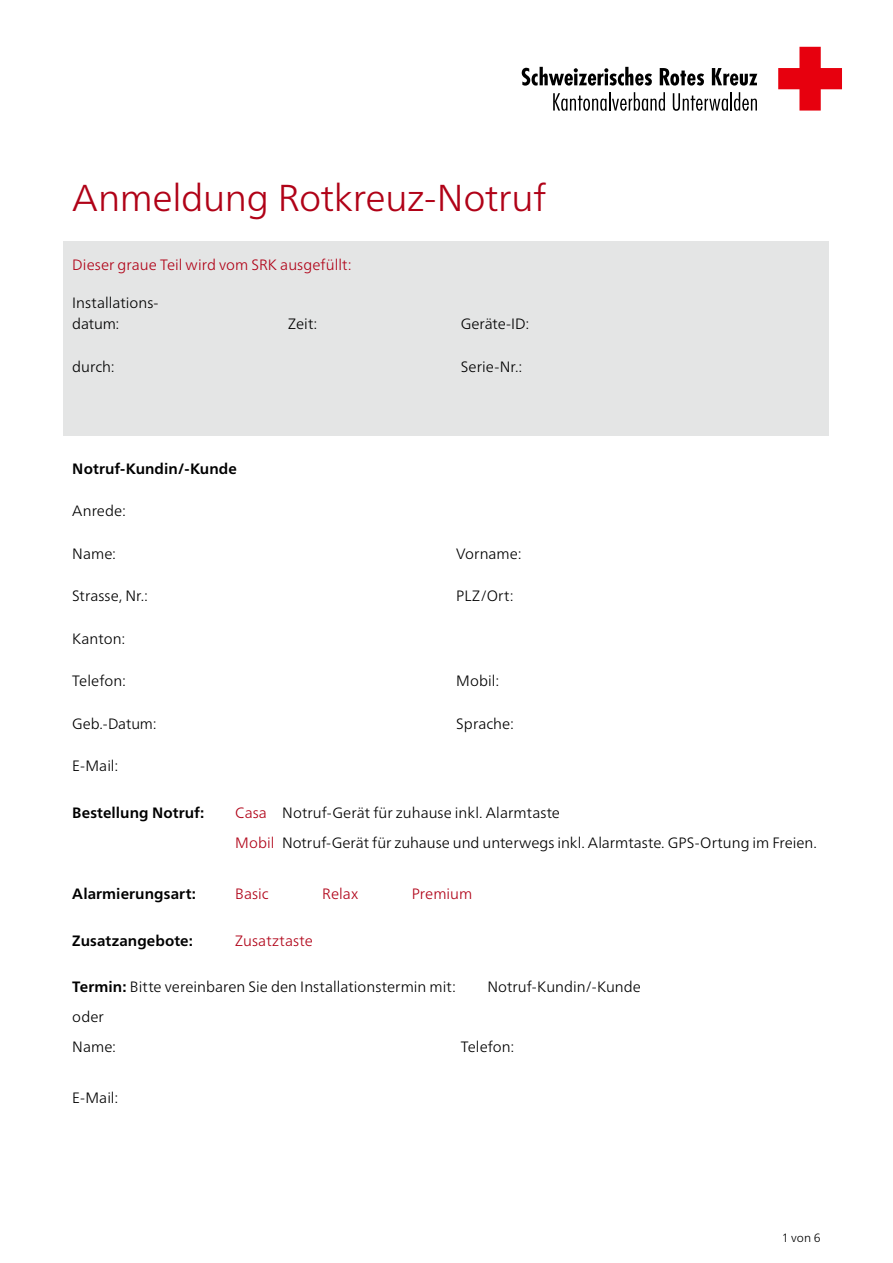
<style>
.page{position:relative;width:893px;height:1263px;background:#fff}
.page>*{position:absolute;margin:0;border:0;box-sizing:border-box;transform-origin:0 0}
.t1{font:300 37.5px "Frutiger Neue LTW1 G";letter-spacing:-.01em;color:#b00217}
.GT_10pt_ohne_Ausrichtung{font:300 15px "Frutiger Neue LTW1 G";color:#000}
.GT_10pt_ohne_Ausrichtung-2{font:700 15px "Frutiger Neue LTW1 G";letter-spacing:.005em;color:#000}
.GT_10pt_ohne_Ausrichtung-3{font:300 15px "Frutiger Neue LTW1 G";letter-spacing:.005em;color:#b00217}
.t2{font:300 12px "Frutiger Neue LTW1 G";color:#000}
.s1{color:#b00217}
.s2{font-weight:700}
</style>
<div class="page">
<div style="left:64px;top:241px;width:765px;height:195px;background:#e4e5e5"></div>
<svg style="left:778px;top:47px;width:64px;height:64px"></svg>
<svg style="left:522px;top:67px;width:130px;height:19px"></svg>
<svg style="left:660px;top:68px;width:44px;height:18px"></svg>
<svg style="left:712px;top:68px;width:45px;height:18px"></svg>
<svg style="left:553px;top:92px;width:112px;height:19px"></svg>
<svg style="left:673px;top:92px;width:84px;height:19px"></svg>
<p class="t1" style="left:72px;top:175px;width:475px">Anmeldung Rotkreuz-Notruf</p>
<p class="GT_10pt_ohne_Ausrichtung-3" style="left:72px;top:255px;width:281px">Dieser graue Teil wird vom SRK ausgefüllt:</p>
<p class="GT_10pt_ohne_Ausrichtung" style="left:72px;top:293px;width:88px">Installations-</p>
<p class="GT_10pt_ohne_Ausrichtung" style="left:72px;top:315px;width:49px">datum:</p>
<p class="GT_10pt_ohne_Ausrichtung" style="left:288px;top:315px;width:31px">Zeit:</p>
<p class="GT_10pt_ohne_Ausrichtung" style="left:461px;top:315px;width:70px">Geräte-ID:</p>
<p class="GT_10pt_ohne_Ausrichtung" style="left:72px;top:357px;width:44px">durch:</p>
<p class="GT_10pt_ohne_Ausrichtung" style="left:461px;top:357px;width:63px">Serie-Nr.:</p>
<p class="GT_10pt_ohne_Ausrichtung-2" style="left:72px;top:459px;width:166px">Notruf-Kundin/-Kunde</p>
<p class="GT_10pt_ohne_Ausrichtung" style="left:72px;top:502px;width:55px">Anrede:</p>
<p class="GT_10pt_ohne_Ausrichtung" style="left:72px;top:544px;width:45px">Name:</p>
<p class="GT_10pt_ohne_Ausrichtung" style="left:456px;top:544px;width:67px">Vorname:</p>
<p class="GT_10pt_ohne_Ausrichtung" style="left:72px;top:587px;width:77px">Strasse, Nr.:</p>
<p class="GT_10pt_ohne_Ausrichtung" style="left:456px;top:587px;width:59px">PLZ/Ort:</p>
<p class="GT_10pt_ohne_Ausrichtung" style="left:72px;top:629px;width:54px">Kanton:</p>
<p class="GT_10pt_ohne_Ausrichtung" style="left:72px;top:672px;width:55px">Telefon:</p>
<p class="GT_10pt_ohne_Ausrichtung" style="left:456px;top:672px;width:44px">Mobil:</p>
<p class="GT_10pt_ohne_Ausrichtung" style="left:72px;top:714px;width:86px">Geb.-Datum:</p>
<p class="GT_10pt_ohne_Ausrichtung" style="left:456px;top:714px;width:59px">Sprache:</p>
<p class="GT_10pt_ohne_Ausrichtung" style="left:72px;top:757px;width:48px">E-Mail:</p>
<p class="GT_10pt_ohne_Ausrichtung-2" style="left:72px;top:804px;width:134px">Bestellung Notruf:</p>
<p class="GT_10pt_ohne_Ausrichtung" style="left:235px;top:804px;width:326px"><span class="s1">Casa</span> Notruf-Gerät für zuhause inkl. Alarmtaste</p>
<p class="GT_10pt_ohne_Ausrichtung" style="left:235px;top:833px;width:583px"><span class="s1">Mobil</span> Notruf-Gerät für zuhause und unterwegs inkl. Alarmtaste. GPS-Ortung im Freien.</p>
<p class="GT_10pt_ohne_Ausrichtung-2" style="left:72px;top:885px;width:125px">Alarmierungsart:</p>
<p class="GT_10pt_ohne_Ausrichtung-3" style="left:235px;top:884px;width:35px">Basic</p>
<p class="GT_10pt_ohne_Ausrichtung-3" style="left:322px;top:884px;width:38px">Relax</p>
<p class="GT_10pt_ohne_Ausrichtung-3" style="left:412px;top:884px;width:62px">Premium</p>
<p class="GT_10pt_ohne_Ausrichtung-2" style="left:72px;top:931px;width:122px">Zusatzangebote:</p>
<p class="GT_10pt_ohne_Ausrichtung-3" style="left:235px;top:931px;width:79px">Zusatztaste</p>
<p class="GT_10pt_ohne_Ausrichtung" style="left:72px;top:978px;width:385px"><span class="s2">Termin:</span> Bitte vereinbaren Sie den Installationstermin mit:</p>
<p class="GT_10pt_ohne_Ausrichtung" style="left:487px;top:978px;width:155px">Notruf-Kundin/-Kunde</p>
<p class="GT_10pt_ohne_Ausrichtung" style="left:72px;top:1008px;width:33px">oder</p>
<p class="GT_10pt_ohne_Ausrichtung" style="left:72px;top:1038px;width:45px">Name:</p>
<p class="GT_10pt_ohne_Ausrichtung" style="left:461px;top:1038px;width:55px">Telefon:</p>
<p class="GT_10pt_ohne_Ausrichtung" style="left:72px;top:1089px;width:48px">E-Mail:</p>
<p class="t2" style="left:782px;top:1230px;width:40px">1 von 6</p>
</div>
